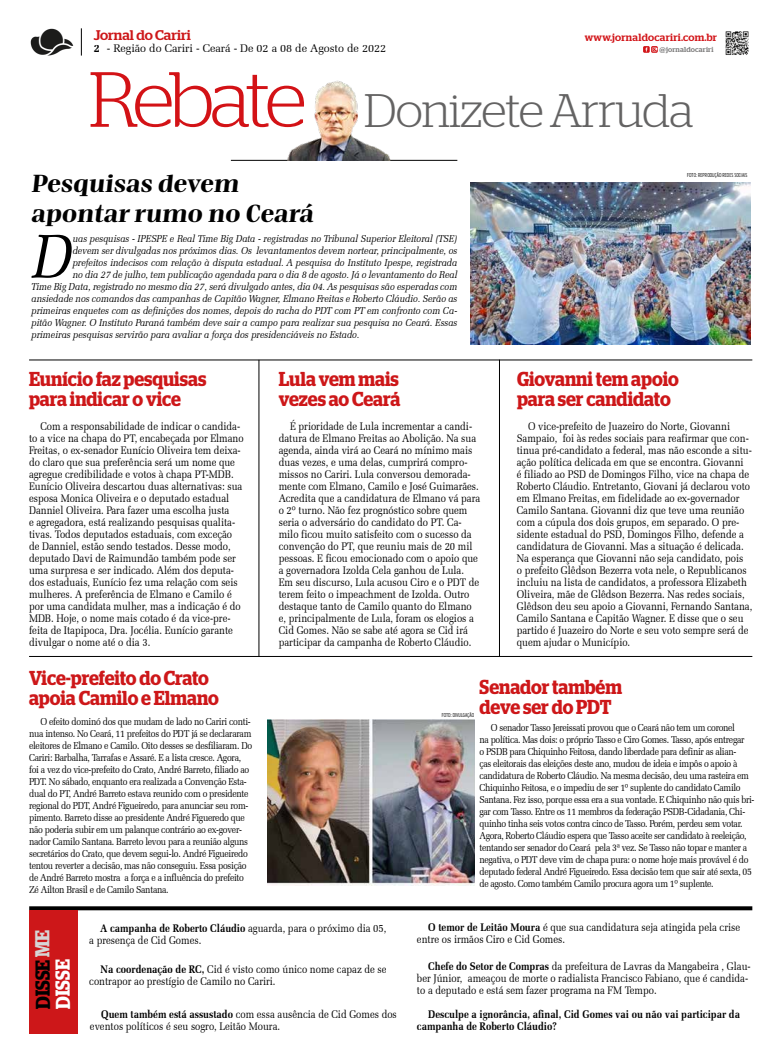
<style>
.page{position:relative;width:780px;height:1063px;background:#fff}
.page>*{position:absolute;margin:0;border:0;box-sizing:border-box;transform-origin:0 0}
.t1{font:italic 62.4px "Zapf Elliptical 711 BT";color:#000;scale:.92 1}
.t2{font:300 47px "Stag";letter-spacing:-.02em;color:#646363}
.t3{font:800 23px/30px "Bridge Head";color:#000;scale:1.22 1}
.t4{font:600 20.2px/20px "Stag";color:#cd1719;scale:.89 1}
.t5{font:600 20.2px/20px "Stag";color:#000;scale:.89 1}
.t6{font:500 14px "Stag";color:#cd1719}
.t7{font:11px/12px "Zapf Elliptical 711 BT";color:#000;scale:.88 1}
.t8{font:700 11px/12px "Zapf Elliptical 711 BT";color:#000;scale:.88 1}
.t9{font:11px "Zapf Elliptical 711 BT";color:#000}
.t10{font:700 11px "Zapf Elliptical 711 BT";color:#000}
.t11{font:500 10.4px "Stag";letter-spacing:.025em;color:#d21418}
.t12{font:10px/12px "Zapf Elliptical 711 BT";letter-spacing:-.035em;color:#000;scale:.88 1}
.t13{font:italic 10px "Zapf Elliptical 711 BT";color:#000;scale:.92 1}
.t14{font:500 7.2px "Stag";letter-spacing:.025em;color:#7c7b7b}
.t15{font:300 5.3px "Antenna Extra Cond";letter-spacing:.025em;color:#000}
.s1{font-size:78px;color:#d31216}
.s2{color:#d6d6d6}
.s3{color:#fff}
.s4{font-weight:700}
</style>
<div class="page">
<img style="left:30px;top:28px;width:43px;height:28px">
<svg style="left:81px;top:28px;width:1px;height:28px"></svg>
<img style="left:725px;top:31px;width:24px;height:24px">
<div style="left:643px;top:46px;width:6px;height:7px;background:#d21418"></div>
<svg style="left:651px;top:46px;width:6px;height:7px"></svg>
<svg style="left:645px;top:47px;width:12px;height:5px"></svg>
<hr style="left:231px;top:160px;width:226px;height:1px;background:#000">
<img style="left:285px;top:80px;width:109px;height:80px">
<hr style="left:29px;top:360px;width:723px;height:1px;background:#000">
<hr style="left:29px;top:656px;width:723px;height:1px;background:#000">
<svg style="left:29px;top:906px;width:723px;height:4px;background:#131313"></svg>
<hr style="left:259px;top:360px;width:1px;height:296px;background:#000">
<hr style="left:499px;top:360px;width:1px;height:296px;background:#000">
<div style="left:29px;top:910px;width:49px;height:124px;background:#cd1719"></div>
<img style="left:470px;top:182px;width:280px;height:163px">
<img style="left:267px;top:719px;width:207px;height:167px">
<p class="t6" style="left:94px;top:27px;width:98px">Jornal do Cariri</p>
<p class="t9" style="left:107px;top:42px;width:281px">- Região do Cariri - Ceará - De 02 a 08 de Agosto de 2022</p>
<p class="t11" style="left:584px;top:32px;width:134px">www.jornaldocariri.com.br</p>
<p class="t10" style="left:94px;top:42px;width:8px">2</p>
<p class="t14" style="left:659px;top:45px;width:55px">@jornaldocariri</p>
<h2 class="t2" style="left:89px;top:84px;width:606px"><span class="s1">Rebate</span> Donizete Arruda</h2>
<h3 class="t3" style="left:31px;top:168px;width:235px">Pesquisas devem apontar rumo no Ceará</h3>
<h1 class="t1" style="left:32px;top:220px;width:46px">D</h1>
<p class="t13" style="left:73px;top:232px;width:419px">uas pesquisas - IPESPE e Real Time Big Data - registradas no Tribunal Superior Eleitoral (TSE)</p>
<p class="t13" style="left:73px;top:244px;width:419px">devem ser divulgadas nos próximos dias. Os levantamentos devem nortear, principalmente, os</p>
<p class="t13" style="left:73px;top:256px;width:419px">prefeitos indecisos com relação à disputa estadual. A pesquisa do Instituto Ipespe, registrada</p>
<p class="t13" style="left:73px;top:268px;width:419px">no dia 27 de julho, tem publicação agendada para o dia 8 de agosto. Já o levantamento do Real</p>
<p class="t13" style="left:31px;top:280px;width:464px">Time Big Data, registrado no mesmo dia 27, será divulgado antes, dia 04. As pesquisas são esperadas com</p>
<p class="t13" style="left:31px;top:292px;width:464px">ansiedade nos comandos das campanhas de Capitão Wagner, Elmano Freitas e Roberto Cláudio. Serão as</p>
<p class="t13" style="left:31px;top:304px;width:464px">primeiras enquetes com as definições dos nomes, depois do racha do PDT com PT em confronto com Ca-</p>
<p class="t13" style="left:31px;top:316px;width:464px">pitão Wagner. O Instituto Paraná também deve sair a campo para realizar sua pesquisa no Ceará. Essas</p>
<p class="t13" style="left:31px;top:328px;width:358px">primeiras pesquisas servirão para avaliar a força dos presidenciáveis no Estado.</p>
<p class="t15" style="left:687px;top:172px;width:62px">FOTO: REPRODUÇÃO REDES SOCIAIS</p>
<h3 class="t4" style="left:29px;top:369px;width:201px">Eunício faz pesquisas para indicar o vice</h3>
<h3 class="t4" style="left:279px;top:369px;width:138px">Lula vem mais vezes ao Ceará</h3>
<h3 class="t4" style="left:517px;top:369px;width:183px">Giovanni tem apoio para ser candidato</h3>
<p class="t7" style="left:29px;top:421px;width:245px;text-indent:11px">Com a responsabilidade de indicar o candida&shy;to a vice na chapa do PT, encabeçada por Elmano Freitas, o ex-senador Eunício Oliveira tem deixa&shy;do claro que sua preferência será um nome que agregue credibilidade e votos à chapa PT-MDB.<br>Eunício Oliveira descartou duas alternativas: sua esposa Monica Oliveira e o deputado estadual Danniel Oliveira. Para fazer uma escolha justa<br>e agregadora, está realizando pesquisas qualita&shy;tivas. Todos deputados estaduais, com exceção de Danniel, estão sendo testados. Desse modo, deputado Davi de Raimundão também pode ser uma surpresa e ser indicado. Além dos deputa&shy;dos estaduais, Eunício fez uma relação com seis mulheres. A preferência de Elmano e Camilo é por uma candidata mulher, mas a indicação é do MDB. Hoje, o nome mais cotado é da vice-pre&shy;feita de Itapipoca, Dra. Jocélia. Eunício garante divulgar o nome até o dia 3.</p>
<p class="t7" style="left:279px;top:421px;width:230px;text-indent:11px">É prioridade de Lula incrementar a candi&shy;datura de Elmano Freitas ao Abolição. Na sua agenda, ainda virá ao Ceará no mínimo mais duas vezes, e uma delas, cumprirá compro&shy;missos no Cariri. Lula conversou demorada&shy;mente com Elmano, Camilo e José Guimarães.<br>Acredita que a candidatura de Elmano vá para o 2º turno. Não fez prognóstico sobre quem seria o adversário do candidato do PT. Ca&shy;milo ficou muito satisfeito com o sucesso da convenção do PT, que reuniu mais de 20 mil pessoas. E ficou emocionado com o apoio que a governadora Izolda Cela ganhou de Lula.<br>Em seu discurso, Lula acusou Ciro e o PDT de terem feito o impeachment de Izolda. Outro destaque tanto de Camilo quanto do Elmano e, principalmente de Lula, foram os elogios a Cid Gomes. Não se sabe até agora se Cid irá participar da campanha de Roberto Cláudio.</p>
<p class="t7" style="left:516px;top:421px;width:269px;text-indent:11px">O vice-prefeito de Juazeiro do Norte, Giovanni Sampaio, foi às redes sociais para reafirmar que con&shy;tinua pré-candidato a federal, mas não esconde a situ&shy;ação política delicada em que se encontra. Giovanni<br>é filiado ao PSD de Domingos Filho, vice na chapa de Roberto Cláudio. Entretanto, Giovani já declarou voto em Elmano Freitas, em fidelidade ao ex-governador Camilo Santana. Giovanni diz que teve uma reunião com a cúpula dos dois grupos, em separado. O pre&shy;sidente estadual do PSD, Domingos Filho, defende a candidatura de Giovanni. Mas a situação é delicada.<br>Na esperança que Giovanni não seja candidato, pois<br>o prefeito Glêdson Bezerra vota nele, o Republicanos incluiu na lista de candidatos, a professora Elizabeth Oliveira, mãe de Glêdson Bezerra. Nas redes sociais, Glêdson deu seu apoio a Giovanni, Fernando Santana, Camilo Santana e Capitão Wagner. E disse que o seu partido é Juazeiro do Norte e seu voto sempre será de quem ajudar o Município.</p>
<h3 class="t4" style="left:29px;top:668px;width:215px">Vice-prefeito do Crato apoia Camilo e Elmano</h3>
<h3 class="t4" style="left:479px;top:677px;width:162px">Senador também deve ser do PDT</h3>
<p class="t15" style="left:442px;top:711px;width:34px">FOTO: DIVULGAÇÃO</p>
<p class="t12" style="left:29px;top:715px;width:255px;text-indent:11px">O efeito dominó dos que mudam de lado no Cariri conti&shy;nua intenso. No Ceará, 11 prefeitos do PDT já se declararam eleitores de Elmano e Camilo. Oito desses se desfiliaram. Do Cariri: Barbalha, Tarrafas e Assaré. E a lista cresce. Agora, foi a vez do vice-prefeito do Crato, André Barreto, filiado ao PDT. No sábado, enquanto era realizada a Convenção Esta&shy;dual do PT, André Barreto estava reunido com o presidente regional do PDT, André Figueiredo, para anunciar seu rom&shy;pimento. Barreto disse ao presidente André Figueredo que não poderia subir em um palanque contrário ao ex-gover&shy;nador Camilo Santana. Barreto levou para a reunião alguns secretários do Crato, que devem segui-lo. André Figueiredo tentou reverter a decisão, mas não conseguiu. Essa posição de André Barreto mostra a força e a influência do prefeito Zé Ailton Brasil e de Camilo Santana.</p>
<p class="t12" style="left:479px;top:722px;width:314px;text-indent:11px">O senador Tasso Jereissati provou que o Ceará não tem um coronel<br>na política. Mas dois: o próprio Tasso e Ciro Gomes. Tasso, após entregar<br>o PSDB para Chiquinho Feitosa, dando liberdade para definir as alian-<br>ças eleitorais das eleições deste ano, mudou de ideia e impôs o apoio à candidatura de Roberto Cláudio. Na mesma decisão, deu uma rasteira em Chiquinho Feitosa, e o impediu de ser 1º suplente do candidato Camilo Santana. Fez isso, porque essa era a sua vontade. E Chiquinho não quis bri&shy;gar com Tasso. Entre os 11 membros da federação PSDB-Cidadania, Chi&shy;quinho tinha seis votos contra cinco de Tasso. Porém, perdeu sem votar.<br>Agora, Roberto Cláudio espera que Tasso aceite ser candidato à reeleição, tentando ser senador do Ceará pela 3ª vez. Se Tasso não topar e manter a negativa, o PDT deve vim de chapa pura: o nome hoje mais provável é do deputado federal André Figueiredo. Essa decisão tem que sair até sexta, 05 de agosto. Como também Camilo procura agora um 1º suplente.</p>
<h3 class="t5" style="left:33px;top:1009px;width:90px;rotate:-91deg">DISSE <span class="s2">ME<br></span><span class="s3">DISSE</span></h3>
<p class="t7" style="left:89px;top:922px;width:339px;text-indent:11px"><span class="s4">A campanha de Roberto Cláudio</span> aguarda, para o próximo dia 05, a presença de Cid Gomes.</p>
<p class="t7" style="left:417px;top:921px;width:369px;text-indent:11px"><span class="s4">O temor de Leitão Moura</span> é que sua candidatura seja atingida pela crise entre os irmãos Ciro e Cid Gomes.</p>
<p class="t7" style="left:417px;top:960px;width:381px;text-indent:11px"><span class="s4">Chefe do Setor de Compras</span> da prefeitura de Lavras da Mangabeira , Glau&shy;ber Júnior, ameaçou de morte o radialista Francisco Fabiano, que é candida&shy;to a deputado e está sem fazer programa na FM Tempo.</p>
<p class="t8" style="left:417px;top:1008px;width:369px;text-indent:11px">Desculpe a ignorância, afinal, Cid Gomes vai ou não vai participar da campanha de Roberto Cláudio?</p>
<p class="t7" style="left:89px;top:964px;width:339px;text-indent:11px"><span class="s4">Na coordenação de RC,</span> Cid é visto como único nome capaz de se contrapor ao prestígio de Camilo no Cariri.</p>
<p class="t7" style="left:90px;top:1008px;width:350px;text-indent:11px"><span class="s4">Quem também está assustado</span> com essa ausência de Cid Gomes dos eventos políticos é seu sogro, Leitão Moura.</p>
</div>
